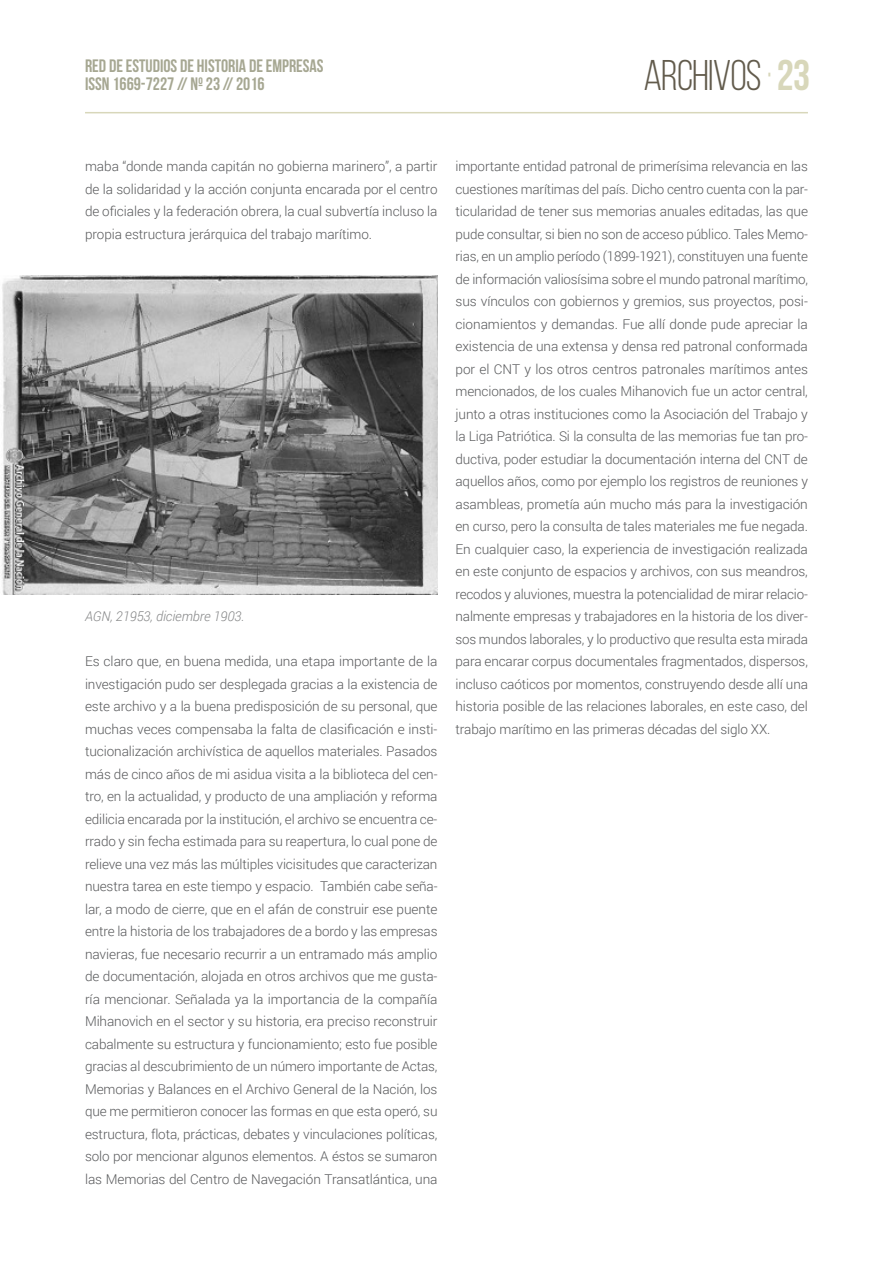
<style>
.page{position:relative;width:893px;height:1263px;background:#fff}
.page>*{position:absolute;margin:0;border:0;box-sizing:border-box;transform-origin:0 0}
.t1{font:42.9px "Bebas Neue";letter-spacing:-.02em;color:#625b4c}
.t2{font:700 18px/17.9px "Bebas Neue";color:#a6a792}
.t3{font:300 13.5px/22.5px "Roboto";letter-spacing:-.01em;color:#58595b;text-align:justify}
.t4{font:italic 300 13.5px "Roboto";letter-spacing:-.005em;color:#868788}
.s1{color:#d8d7ba}
.s2{font-weight:700;color:#d8d7ba}
</style>
<div class="page">
<hr style="left:85px;top:112px;width:723px;height:1px;background:#d8d7ba">
<img style="left:1px;top:276px;width:436px;height:318px">
<h2 class="t2" style="left:85px;top:57px;width:240px">RED DE ESTUDIOS DE HISTORIA DE EMPRESAS<br>ISSN 1669-7227 // Nº 23 // 2016</h2>
<h1 class="t1" style="left:643px;top:52px;width:168px">ARCHIVOS<span class="s1">·</span><span class="s2">23</span></h1>
<p class="t3" style="left:85px;top:155px;width:354px">maba “donde manda capitán no gobierna marinero”, a partir de la solidaridad y la acción conjunta encarada por el centro de oficiales y la federación obrera, la cual subvertía incluso la propia estructura jerárquica del trabajo marítimo.</p>
<p class="t4" style="left:85px;top:607px;width:161px">AGN, 21953, diciembre 1903.</p>
<p class="t3" style="left:85px;top:650px;width:354px">Es claro que, en buena medida, una etapa importante de la investigación pudo ser desplegada gracias a la existencia de este archivo y a la buena predisposición de su personal, que muchas veces compensaba la falta de clasificación e insti&shy;tucionalización archivística de aquellos materiales. Pasados más de cinco años de mi asidua visita a la biblioteca del cen&shy;tro, en la actualidad, y producto de una ampliación y reforma edilicia encarada por la institución, el archivo se encuentra ce&shy;rrado y sin fecha estimada para su reapertura, lo cual pone de relieve una vez más las múltiples vicisitudes que caracterizan nuestra tarea en este tiempo y espacio. También cabe seña&shy;lar, a modo de cierre, que en el afán de construir ese puente entre la historia de los trabajadores de a bordo y las empresas navieras, fue necesario recurrir a un entramado más amplio de documentación, alojada en otros archivos que me gusta&shy;ría mencionar. Señalada ya la importancia de la compañía Mihanovich en el sector y su historia, era preciso reconstruir cabalmente su estructura y funcionamiento; esto fue posible gracias al descubrimiento de un número importante de Actas, Memorias y Balances en el Archivo General de la Nación, los que me permitieron conocer las formas en que esta operó, su estructura, flota, prácticas, debates y vinculaciones políticas, solo por mencionar algunos elementos. A éstos se sumaron las Memorias del Centro de Navegación Transatlántica, una</p>
<p class="t3" style="left:455px;top:155px;width:354px">importante entidad patronal de primerísima relevancia en las cuestiones marítimas del país. Dicho centro cuenta con la par&shy;ticularidad de tener sus memorias anuales editadas, las que pude consultar, si bien no son de acceso público. Tales Memo&shy;rias, en un amplio período (1899-1921), constituyen una fuente de información valiosísima sobre el mundo patronal marítimo, sus vínculos con gobiernos y gremios, sus proyectos, posi&shy;cionamientos y demandas. Fue allí donde pude apreciar la existencia de una extensa y densa red patronal conformada por el CNT y los otros centros patronales marítimos antes mencionados, de los cuales Mihanovich fue un actor central, junto a otras instituciones como la Asociación del Trabajo y la Liga Patriótica. Si la consulta de las memorias fue tan pro&shy;ductiva, poder estudiar la documentación interna del CNT de aquellos años, como por ejemplo los registros de reuniones y asambleas, prometía aún mucho más para la investigación en curso, pero la consulta de tales materiales me fue negada.<br>En cualquier caso, la experiencia de investigación realizada en este conjunto de espacios y archivos, con sus meandros, recodos y aluviones, muestra la potencialidad de mirar relacio&shy;nalmente empresas y trabajadores en la historia de los diver&shy;sos mundos laborales, y lo productivo que resulta esta mirada para encarar corpus documentales fragmentados, dispersos, incluso caóticos por momentos, construyendo desde allí una historia posible de las relaciones laborales, en este caso, del trabajo marítimo en las primeras décadas del siglo XX.</p>
</div>
